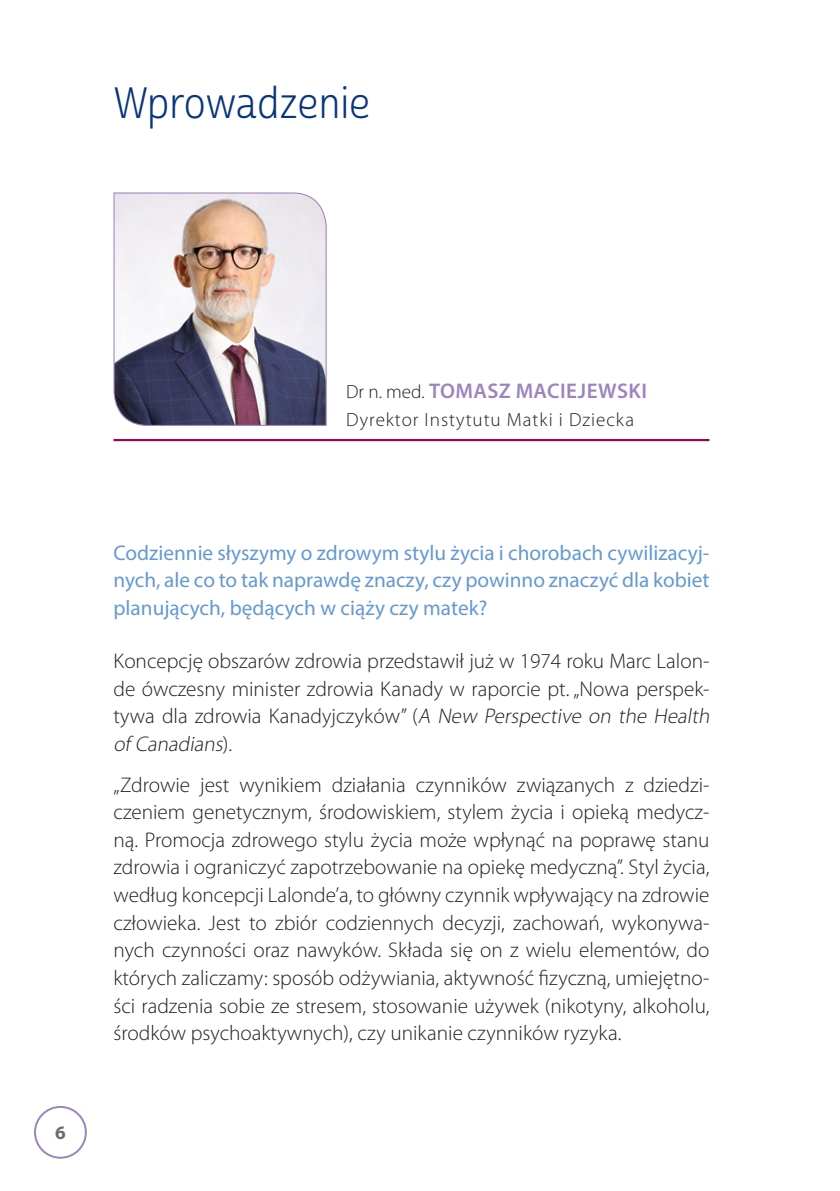
<style>
.page{position:relative;width:840px;height:1191px;background:#fff}
.page>*{position:absolute;margin:0;border:0;box-sizing:border-box;transform-origin:0 0}
.t1{font:42.6px "Cabrito Sans Con Boo";color:#08357c}
.t2{font:300 21.2px/27.6px "Myriad Pro";color:#231f20}
.t3{font:21.2px/27.6px "Myriad Pro";color:#6599d1;text-align:justify}
.t4{font:600 21.2px "Myriad Pro";letter-spacing:.02em;color:#9c85bd}
.t5{font:300 19.2px "Myriad Pro";letter-spacing:.05em;color:#231f20}
.t6{font:700 19.2px "Myriad Pro";color:#6c6d70}
.s1{font-weight:300;font-size:19.2px;color:#231f20}
.s2{font-style:italic}
</style>
<div class="page">
<div style="left:34px;top:1106px;width:53px;height:52px;border:2px solid #9c85bd;border-radius:50%"></div>
<img style="left:113px;top:192px;width:214px;height:234px">
<hr style="left:113px;top:439px;width:596px;height:2px;background:#9e014e">
<h1 class="t1" style="left:113px;top:77px;width:258px">Wprowadzenie</h1>
<p class="t6" style="left:55px;top:1120px;width:12px">6</p>
<p class="t4" style="left:346px;top:377px;width:302px"><span class="s1">Dr n. med.</span> TOMASZ MACIEJEWSKI</p>
<p class="t5" style="left:346px;top:409px;width:289px">Dyrektor Instytutu Matki i Dziecka</p>
<p class="t3" style="left:113px;top:538px;width:597px">Codziennie słyszymy o zdrowym stylu życia i chorobach cywilizacyj&shy;nych, ale co to tak naprawdę znaczy, czy powinno znaczyć dla kobiet planujących, będących w ciąży czy matek?</p>
<p class="t2" style="left:113px;top:647px;width:601px">Koncepcję obszarów zdrowia przedstawił już w 1974 roku Marc Lalon&shy;de ówczesny minister zdrowia Kanady w raporcie pt. „Nowa perspek&shy;tywa dla zdrowia Kanadyjczyków” (<span class="s2">A New Perspective on the Health of Canadians</span>) .</p>
<p class="t2" style="left:113px;top:771px;width:597px;text-align:justify">„Zdrowie jest wynikiem działania czynników związanych z dziedzi&shy;czeniem genetycznym, środowiskiem, stylem życia i opieką medycz&shy;ną. Promocja zdrowego stylu życia może wpłynąć na poprawę stanu zdrowia i ograniczyć zapotrzebowanie na opiekę medyczną”. Styl życia, według koncepcji Lalonde’a, to główny czynnik wpływający na zdrowie człowieka. Jest to zbiór codziennych decyzji, zachowań, wykonywa&shy;nych czynności oraz nawyków. Składa się on z wielu elementów, do których zaliczamy: sposób odżywiania, aktywność fizyczną, umiejętno&shy;ści radzenia sobie ze stresem, stosowanie używek (nikotyny, alkoholu, środków psychoaktywnych), czy unikanie czynników ryzyka.</p>
</div>
